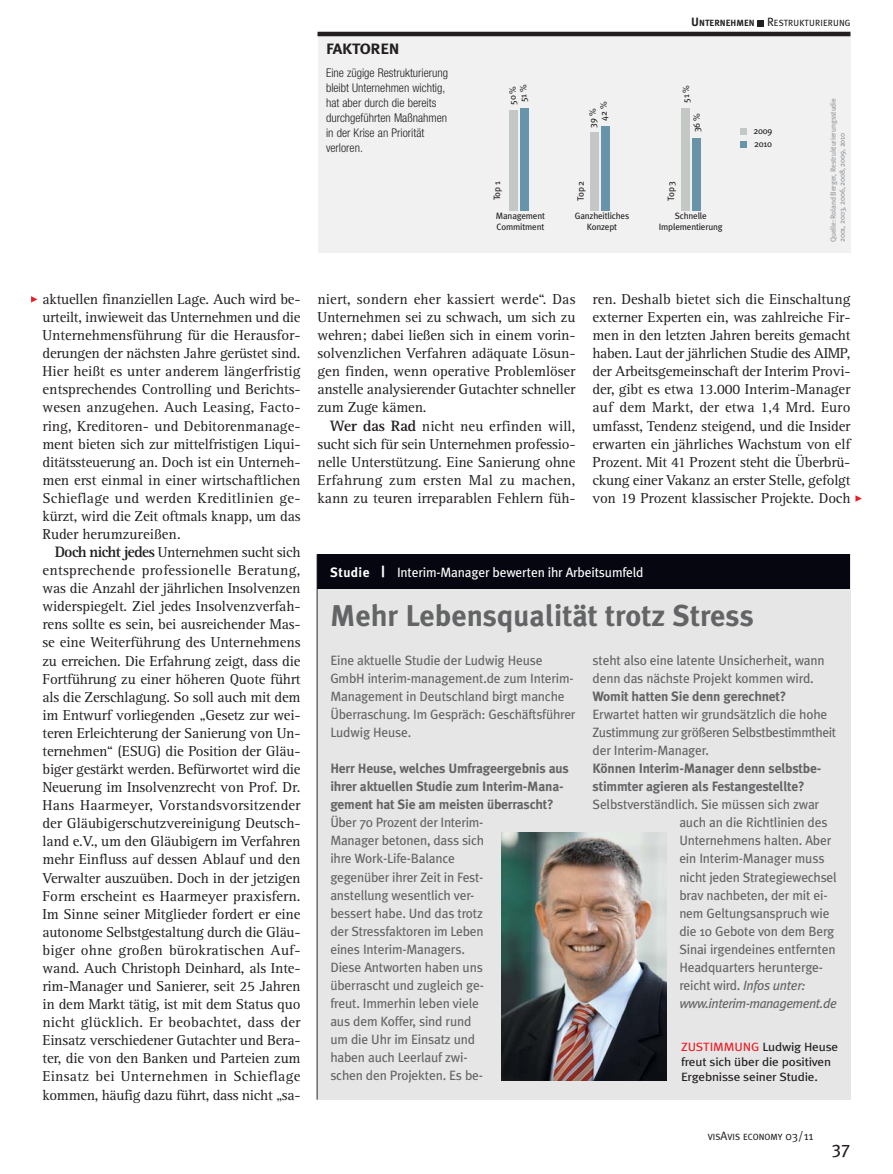
<style>
.page{position:relative;width:893px;height:1174px;background:#fff}
.page>*{position:absolute;margin:0;border:0;box-sizing:border-box;transform-origin:0 0}
.t1{font:700 30px "Meta Plus";color:#636466}
.t2{font:18px "Meta Plus";color:#231f20}
.t3{font:700 15px "Meta Plus";letter-spacing:-.015em;color:#231f20;scale:1.1 1}
.t4{font:14.85px/18.1px "Rotis Serif Std";letter-spacing:-.015em;color:#231f20;text-align:justify}
.t5{font:13.5px/18.1px "Meta Plus";letter-spacing:-.015em;color:#636466}
.t6{font:700 13.5px/18.1px "Meta Plus";letter-spacing:-.015em;color:#636466}
.t7{font:13.5px "Meta Plus";letter-spacing:-.015em;color:#fff}
.t8{font:300 condensed 12px/15px "Helvetica Neue LT Std";color:#231f20}
.t9{font:12px/15px "Meta Plus";letter-spacing:-.015em;color:#231f20;scale:1.1 1}
.t10{font:9.15px/10.9px "Meta Plus";letter-spacing:-.02em;color:#231f20}
.t11{font:9px "Meta Plus";color:#231f20}
.t12{font:7.5px/9px "Meta Plus";letter-spacing:-.015em;color:#939598}
.s1{font-weight:700;font-size:12px}
.s2{font-weight:700}
.s3{font-size:12px}
.s4{font-family:"Rotis Serif Std Bold VISAVIS"}
.s5{font-family:"Meta";font-weight:700;font-size:15px}
.s6{font-style:italic}
.s7{color:#ed1c24}
.s8{font-family:"Meta Plus Normal";font-size:12px}
</style>
<div class="page">
<div style="left:318px;top:32px;width:532px;height:221px;background:#f1f1f2"></div>
<hr style="left:317px;top:32px;width:533px;height:4px;background:#231f20">
<div style="left:520px;top:108px;width:9px;height:102px;background:#6794a8"></div>
<div style="left:509px;top:110px;width:9px;height:100px;background:#c4c8c4"></div>
<svg style="left:740px;top:128px;width:6px;height:6px"></svg>
<div style="left:601px;top:126px;width:9px;height:84px;background:#6794a8"></div>
<div style="left:591px;top:132px;width:8px;height:78px;background:#c4c8c4"></div>
<div style="left:692px;top:138px;width:9px;height:72px;background:#6794a8"></div>
<div style="left:681px;top:108px;width:9px;height:102px;background:#c4c8c4"></div>
<svg style="left:740px;top:142px;width:6px;height:6px"></svg>
<svg style="left:855px;top:495px;width:7px;height:7px"></svg>
<div style="left:318px;top:554px;width:532px;height:545px;background:#e7e6e6"></div>
<div style="left:317px;top:554px;width:533px;height:34px;background:#050610"></div>
<hr style="left:317px;top:554px;width:1px;height:545px;background:#231f20">
<img style="left:501px;top:832px;width:166px;height:248px">
<svg style="left:31px;top:296px;width:6px;height:6px"></svg>
<svg style="left:758px;top:20px;width:6px;height:6px"></svg>
<p class="t3" style="left:326px;top:42px;width:69px">FAKTOREN</p>
<p class="t8" style="left:326px;top:67px;width:124px">Eine zügige Restrukturierung bleibt Unternehmen wich tig, hat aber durch die bereits durch geführten Maßnahmen in der Krise an Priorität verloren.</p>
<p class="t11" style="left:691px;top:19px;width:161px"><span class="s1">U</span><span class="s2">NTERNEHMEN</span> <span class="s3">R</span>ESTRUKTURIERUNG</p>
<p class="t10" style="left:518px;top:102px;width:19px;rotate:-90deg">51 %</p>
<p class="t10" style="left:508px;top:105px;width:20px;rotate:-90deg">50 %</p>
<p class="t10" style="left:588px;top:120px;width:20px;text-indent:-7px;rotate:-90deg">39 %<br>42 %</p>
<p class="t10" style="left:681px;top:103px;width:19px;rotate:-90deg">51 %</p>
<p class="t10" style="left:692px;top:132px;width:20px;rotate:-90deg">36 %</p>
<p class="t10" style="left:753px;top:124px;width:21px;line-height:13.8px">2009<br>2010</p>
<p class="t10" style="left:492px;top:200px;width:20px;rotate:-90deg">Top 1</p>
<p class="t10" style="left:575px;top:201px;width:21px;rotate:-90deg">Top 2</p>
<p class="t10" style="left:666px;top:201px;width:21px;rotate:-90deg">Top 3</p>
<p class="t10" style="left:496px;top:211px;width:51px">Management<br>Commitment</p>
<p class="t10" style="left:575px;top:211px;width:56px;text-align:center">Ganzheitliches<br>Konzept</p>
<p class="t10" style="left:659px;top:211px;width:65px;text-align:center">Schnelle<br>Implementierung</p>
<p class="t12" style="left:829px;top:242px;width:146px;rotate:-90deg">Quelle: Roland Berger, Restrukturierungsstudie<br>2001, 2003, 2006, 2008, 2009, 2010</p>
<p class="t4" style="left:43px;top:291px;width:259px">aktuellen finanziellen Lage. Auch wird be&shy;urteilt, inwieweit das Unternehmen und die Unternehmensführung für die Herausfor&shy;derungen der nächsten Jahre gerüstet sind.<br>Hier heißt es unter anderem längerfristig ent sprechendes Controlling und Berichts&shy;wesen anzugehen. Auch Leasing, Facto&shy;ring, Kreditoren- und Debitorenmanage&shy;ment bieten sich zur mittelfristigen Liqui&shy;ditätssteuerung an. Doch ist ein Unterneh&shy;men erst einmal in einer wirtschaftlichen Schieflage und werden Kreditlinien ge&shy;kürzt, wird die Zeit oftmals knapp, um das Ruder herumzureißen.</p>
<p class="t4" style="left:43px;top:544px;width:260px;text-indent:13px"><span class="s4">Doch nicht jedes</span> Unternehmen sucht sich entsprechende professionelle Beratung, was die Anzahl der jährlichen Insolvenzen widerspiegelt. Ziel jedes Insolvenzverfah&shy;rens sollte es sein, bei ausreichender Mas&shy;se eine Weiterführung des Unternehmens zu erreichen. Die Erfahrung zeigt, dass die Fortführung zu einer höheren Quote führt als die Zerschlagung. So soll auch mit dem im Entwurf vorliegenden „Gesetz zur wei&shy;teren Erleichterung der Sanierung von Un&shy;ternehmen“ (ESUG) die Position der Gläu&shy;biger gestärkt werden. Befürwortet wird die Neuerung im Insolvenzrecht von Prof. Dr.<br>Hans Haarmeyer, Vorstandsvorsit zender der Gläubigerschutzvereinigung Deutsch&shy;land e.V., um den Gläubigern im Verfahren mehr Einfluss auf dessen Ablauf und den Verwalter auszuüben. Doch in der jetzigen Form erscheint es Haarmeyer praxisfern.<br>Im Sinne seiner Mitglieder fordert er eine autonome Selbstgestaltung durch die Gläu&shy;biger ohne großen bürokratischen Auf&shy;wand. Auch Christoph Deinhard, als Inte&shy;rim-Manager und Sanierer, seit 25 Jahren in dem Markt tätig, ist mit dem Status quo nicht glücklich. Er beobachtet, dass der Einsatz verschiedener Gutachter und Bera&shy;ter, die von den Banken und Parteien zum Einsatz bei Unternehmen in Schieflage kommen, häufig dazu führt, dass nicht „sa-</p>
<p class="t4" style="left:317px;top:291px;width:259px">niert, sondern eher kassiert werde“. Das Unternehmen sei zu schwach, um sich zu wehren; dabei ließen sich in einem vorin&shy;solvenzlichen Verfahren adäquate Lösun&shy;gen finden, wenn operative Problemlöser anstelle analysierender Gutachter schneller zum Zuge kämen.</p>
<p class="t4" style="left:317px;top:418px;width:259px;text-indent:13px"><span class="s4">Wer das Rad</span> nicht neu erfinden will, sucht sich für sein Unternehmen professio&shy;nelle Unterstützung. Eine Sanierung ohne Erfahrung zum ersten Mal zu machen, kann zu teuren irreparablen Fehlern füh-</p>
<p class="t4" style="left:592px;top:291px;width:259px">ren. Deshalb bietet sich die Einschaltung externer Experten ein, was zahlreiche Fir&shy;men in den letzten Jahren bereits gemacht haben. Laut der jährlichen Studie des AIMP, der Arbeitsgemeinschaft der Interim Provi&shy;der, gibt es etwa 13.000 Interim-Manager auf dem Markt, der etwa 1,4 Mrd. Euro umfasst, Tendenz steigend, und die Insider erwarten ein jährliches Wachstum von elf Prozent. Mit 41 Prozent steht die Überbrü&shy;ckung einer Vakanz an erster Stelle, gefolgt von 19 Prozent klassischer Projekte. Doch</p>
<p class="t7" style="left:330px;top:565px;width:315px"><span class="s2">Studie</span> <span class="s5">|</span> Interim-Manager bewerten ihr Arbeitsumfeld</p>
<h1 class="t1" style="left:330px;top:601px;width:425px">Mehr Lebensqualität trotz Stress</h1>
<p class="t5" style="left:330px;top:651px;width:247px">Eine aktuelle Studie der Ludwig Heuse GmbH interim-management.de zum Interim-Management in Deutschland birgt manche Überraschung. Im Gespräch: Geschäftsführer Ludwig Heuse.</p>
<p class="t6" style="left:330px;top:760px;width:240px">Herr Heuse, welches Umfrageergebnis aus ihrer aktuellen Studie zum Interim-Mana&shy;ge ment hat Sie am meisten überrascht?</p>
<p class="t5" style="left:330px;top:814px;width:155px">Über 70 Prozent der Interim-<br>Manager betonen, dass sich ihre Work-Life-Balance<br>ge gen über ihrer Zeit in Fest&shy;anstellung wesentlich ver&shy;bessert habe. Und das trotz der Stressfaktoren im Leben eines Interim-Managers.<br>Diese Antworten haben uns überrascht und zugleich ge&shy;freut. Immerhin leben viele aus dem Koffer, sind rund um die Uhr im Einsatz und haben auch Leerlauf zwi&shy;schen den Projekten. Es be-</p>
<p class="t5" style="left:592px;top:651px;width:234px">steht also eine latente Unsicherheit, wann denn das nächste Projekt kommen wird.</p>
<p class="t6" style="left:592px;top:687px;width:195px">Womit hatten Sie denn gerechnet?</p>
<p class="t5" style="left:592px;top:705px;width:245px">Erwartet hatten wir grundsätzlich die hohe<br>Zustimmung zur größeren Selbstbestimmtheit der Interim-Manager.</p>
<p class="t6" style="left:592px;top:760px;width:230px">Können Interim-Manager denn selbstbe&shy;stimmter agieren als Festangestellte?</p>
<p class="t5" style="left:679px;top:796px;width:159px;text-indent:-87px">Selbstverständlich. Sie müssen sich zwar auch an die Richtlinien des<br>Unternehmens halten. Aber ein Interim-Manager muss nicht jeden Strategiewechsel brav nachbeten, der mit ei&shy;nem Geltungsanspruch wie die 10 Gebote von dem Berg<br>Sinai irgendeines entfernten<br>Headquarters herunterge&shy;reicht wird. <span class="s6">Infos unter: www.interim-management.de</span></p>
<p class="t9" style="left:681px;top:1039px;width:145px"><span class="s7">ZUSTIMMUNG</span> Ludwig Heuse freut sich über die positiven<br>Ergebnisse seiner Studie.</p>
<p class="t11" style="left:708px;top:1132px;width:107px">VIS<span class="s8">A</span>VIS ECONOMY <span class="s8">03/11</span></p>
<p class="t2" style="left:832px;top:1139px;width:20px">37</p>
</div>
